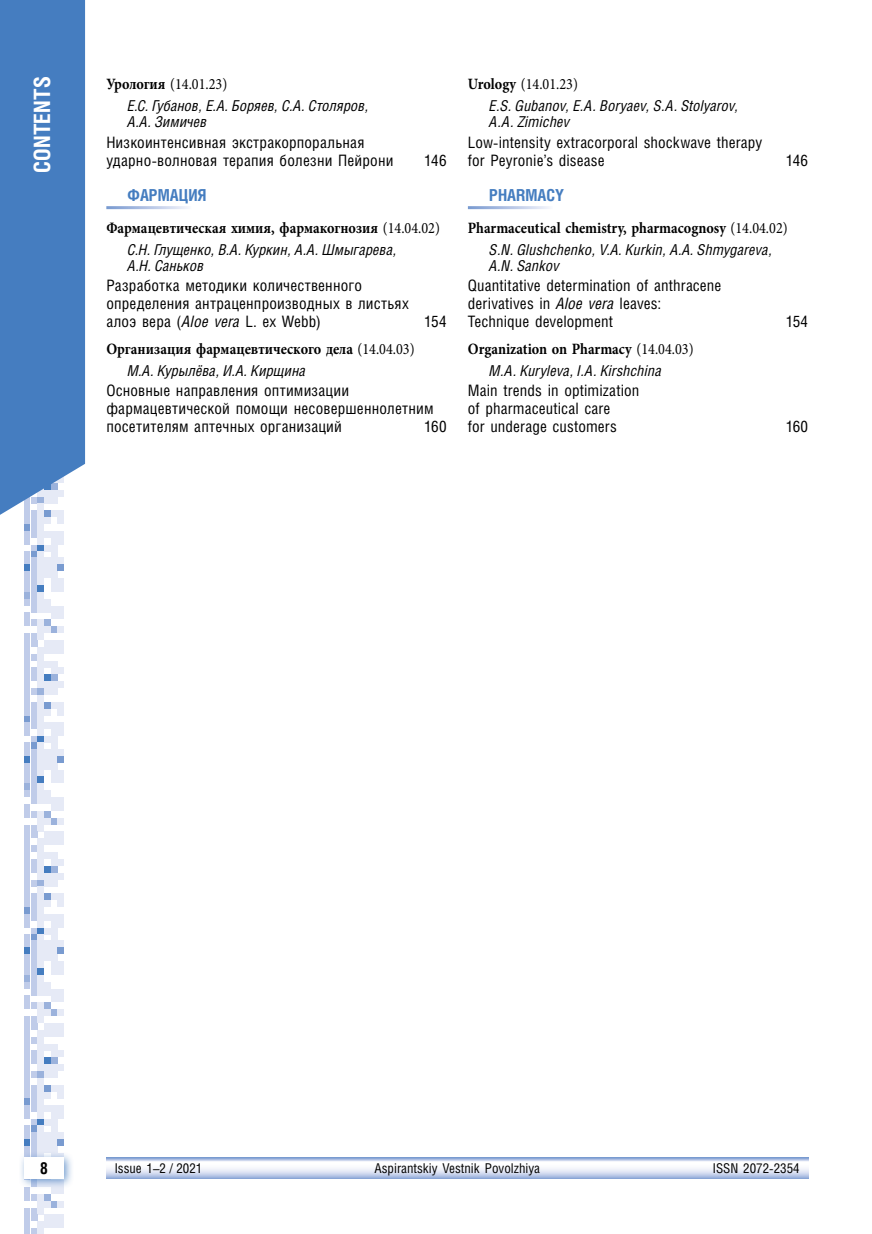
<style>
.page{position:relative;width:872px;height:1234px;background:#fff}
.page>*{position:absolute;margin:0;border:0;box-sizing:border-box;transform-origin:0 0}
.t1{font:700 22.5px "Helios Cond C";letter-spacing:.01em;color:#fff}
.t2{font:700 16.5px "Helios Cond C";color:#457dc0}
.t3{font:700 16.5px "Helios Cond C";color:#000}
.t4{font:15.75px/18px "Helios Cond C";letter-spacing:.01em;color:#000}
.t5{font:700 15.75px "Minion Pro";color:#000;scale:.9 1}
.t6{font:15.75px "Minion Pro";color:#000;scale:.9 1}
.t7{font:italic 15px/16.5px "Helios Cond C";letter-spacing:.005em;color:#000}
.t8{font:13.5px "Helios Cond C";color:#000}
.s1{font-weight:700}
.s2{font-weight:400}
.s3{font-style:italic}
</style>
<div class="page">
<svg style="left:106px;top:1157px;width:702px;height:21px"></svg>
<svg style="left:24px;top:514px;width:40px;height:50px"></svg>
<div style="left:24px;top:564px;width:6px;height:7px;background:#457dc0"></div>
<div style="left:31px;top:564px;width:6px;height:7px;background:#c0cce9"></div>
<div style="left:38px;top:564px;width:6px;height:7px;background:#e6eaf6"></div>
<div style="left:44px;top:564px;width:6px;height:7px;background:#e6eaf6"></div>
<div style="left:51px;top:564px;width:6px;height:7px;background:#e6eaf6"></div>
<div style="left:58px;top:564px;width:6px;height:7px;background:#799bd0"></div>
<svg style="left:24px;top:571px;width:40px;height:144px"></svg>
<div style="left:24px;top:715px;width:6px;height:7px;background:#799bd0"></div>
<div style="left:31px;top:715px;width:6px;height:7px;background:#c0cce9"></div>
<div style="left:38px;top:715px;width:6px;height:7px;background:#e6eaf6"></div>
<svg style="left:24px;top:722px;width:40px;height:47px"></svg>
<div style="left:24px;top:769px;width:6px;height:7px;background:#c0cce9"></div>
<div style="left:31px;top:769px;width:6px;height:7px;background:#c0cce9"></div>
<div style="left:38px;top:769px;width:6px;height:7px;background:#e6eaf6"></div>
<div style="left:51px;top:769px;width:6px;height:7px;background:#e6eaf6"></div>
<div style="left:58px;top:769px;width:6px;height:7px;background:#e6eaf6"></div>
<svg style="left:24px;top:776px;width:40px;height:253px"></svg>
<div style="left:24px;top:1029px;width:6px;height:7px;background:#c0cce9"></div>
<div style="left:38px;top:1029px;width:6px;height:7px;background:#e6eaf6"></div>
<div style="left:44px;top:1029px;width:6px;height:7px;background:#e6eaf6"></div>
<div style="left:51px;top:1029px;width:6px;height:7px;background:#e6eaf6"></div>
<div style="left:58px;top:1029px;width:6px;height:7px;background:#e6eaf6"></div>
<svg style="left:24px;top:1036px;width:40px;height:41px"></svg>
<div style="left:24px;top:1077px;width:6px;height:7px;background:#c0cce9"></div>
<div style="left:38px;top:1077px;width:6px;height:7px;background:#e6eaf6"></div>
<svg style="left:24px;top:1084px;width:40px;height:54px"></svg>
<div style="left:24px;top:1138px;width:6px;height:7px;background:#457dc0"></div>
<div style="left:31px;top:1138px;width:6px;height:7px;background:#c0cce9"></div>
<div style="left:38px;top:1138px;width:6px;height:7px;background:#e6eaf6"></div>
<div style="left:44px;top:1138px;width:6px;height:7px;background:#e6eaf6"></div>
<div style="left:51px;top:1138px;width:6px;height:7px;background:#e6eaf6"></div>
<div style="left:58px;top:1138px;width:6px;height:7px;background:#799bd0"></div>
<svg style="left:24px;top:1145px;width:40px;height:6px"></svg>
<div style="left:24px;top:1186px;width:6px;height:7px;background:#c0cce9"></div>
<div style="left:51px;top:1186px;width:6px;height:7px;background:#e6eaf6"></div>
<div style="left:58px;top:1186px;width:6px;height:7px;background:#e6eaf6"></div>
<svg style="left:24px;top:1193px;width:40px;height:40px"></svg>
<div style="left:18px;top:1151px;width:56px;height:37px;background:#457dc0;opacity:.75"></div>
<div style="left:24px;top:1157px;width:40px;height:21px;background:#fff"></div>
<div style="left:0;top:0;width:85px;height:514px;background:#457dc0"></div>
<h1 class="t1" style="left:29px;top:173px;width:98px;rotate:-90deg">CONTENTS</h1>
<p class="t6" style="left:106px;top:73px;width:136px"><span class="s1">Урология</span> (14.01.23)</p>
<p class="t7" style="left:128px;top:97px;width:242px">Е.С. Губанов, Е.А. Боряев, С.А. Столяров,<br>А.А. Зимичев</p>
<p class="t4" style="left:106px;top:133px;width:289px">Низкоинтенсивная экстракорпоральная ударно‑волновая терапия болезни Пейрони</p>
<p class="t4" style="left:424px;top:151px;width:24px">146</p>
<p class="t2" style="left:128px;top:185px;width:81px">ФАРМАЦИЯ</p>
<p class="t5" style="left:106px;top:216px;width:372px">Фармацевтическая химия, фармакогнозия <span class="s2">(14.04.02)</span></p>
<p class="t7" style="left:128px;top:240px;width:270px">С.Н. Глущенко, В.А. Куркин, А.А. Шмыгарева,<br>А.Н. Саньков</p>
<p class="t4" style="left:106px;top:276px;width:304px">Разработка методики количественного определения антраценпроизводных в листьях алоэ вера (<span class="s3">Aloe vera</span> L. ex Webb)</p>
<p class="t4" style="left:424px;top:312px;width:24px">154</p>
<p class="t5" style="left:106px;top:338px;width:344px">Организация фармацевтического дела <span class="s2">(14.04.03)</span></p>
<p class="t7" style="left:128px;top:362px;width:180px">М.А. Курылёва, И.А. Кирщина</p>
<p class="t4" style="left:106px;top:381px;width:329px">Основные направления оптимизации фармацевтической помощи несовершеннолетним посетителям аптечных организаций</p>
<p class="t4" style="left:424px;top:417px;width:24px">160</p>
<p class="t6" style="left:468px;top:73px;width:124px"><span class="s1">Urology</span> (14.01.23)</p>
<p class="t7" style="left:489px;top:97px;width:250px">E.S. Gubanov, E.A. Boryaev, S.A. Stolyarov,<br>A.A. Zimichev</p>
<p class="t4" style="left:468px;top:133px;width:296px">Low-intensity extracorporal shockwave therapy for Peyronie’s disease</p>
<p class="t4" style="left:786px;top:151px;width:24px">146</p>
<p class="t2" style="left:489px;top:185px;width:76px">PHARMACY</p>
<p class="t5" style="left:468px;top:216px;width:357px">Pharmaceutical сhemistry, pharmacognosy <span class="s2">(14.04.02)</span></p>
<p class="t7" style="left:489px;top:240px;width:284px">S.N. Glushchenko, V.А. Kurkin, А.А. Shmygareva,<br>А.N. Sankov</p>
<p class="t4" style="left:468px;top:276px;width:255px">Quantitative determination of anthracene derivatives in <span class="s3">Aloe vera</span> leaves:<br>Technique development</p>
<p class="t4" style="left:786px;top:312px;width:24px">154</p>
<p class="t5" style="left:468px;top:338px;width:252px">Organization on Pharmacy <span class="s2">(14.04.03)</span></p>
<p class="t7" style="left:489px;top:362px;width:174px">M.A. Kuryleva, I.A. Kirshchina</p>
<p class="t4" style="left:468px;top:381px;width:173px">Main trends in optimization of pharmaceutical care<br>for underage customers</p>
<p class="t4" style="left:785px;top:417px;width:24px">160</p>
<p class="t3" style="left:40px;top:1158px;width:10px">8</p>
<p class="t8" style="left:115px;top:1159px;width:89px">Issue 1–2 / 2021</p>
<p class="t8" style="left:374px;top:1159px;width:167px">Aspirantskiy Vestnik Povolzhiya</p>
<p class="t8" style="left:713px;top:1159px;width:88px">ISSN 2072-2354</p>
</div>
